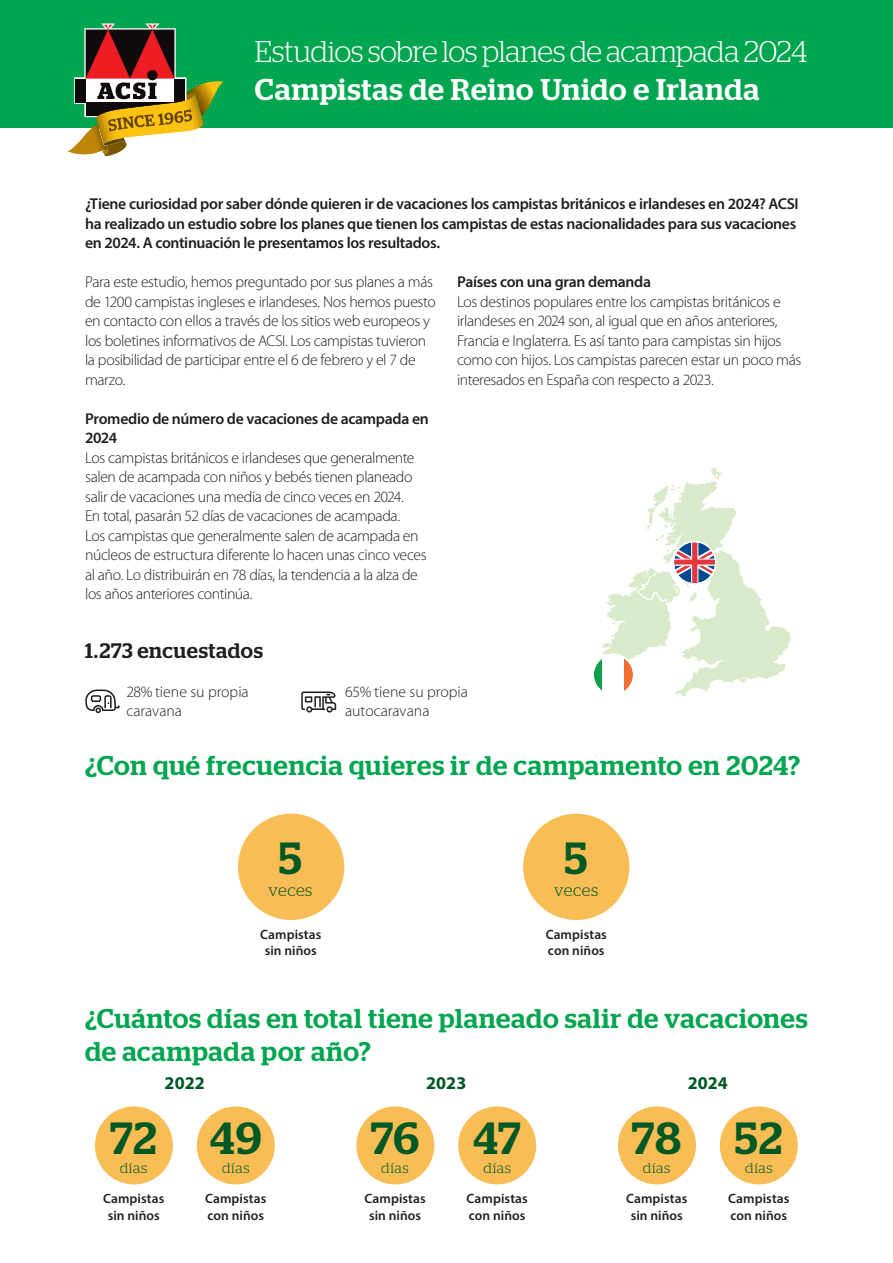
<style>
.page{position:relative;width:893px;height:1263px;background:#fff}
.page>*{position:absolute;margin:0;border:0;box-sizing:border-box;transform-origin:0 0}
.t1{font:500 45px "Stag";letter-spacing:.01em;color:#005824}
.t2{font:300 30px "Stag";letter-spacing:-.02em;color:#fff}
.t3{font:500 30px "Stag";letter-spacing:.025em;color:#fff}
.t4{font:500 27px/32.4px "Stag";letter-spacing:.025em;color:#00a54f}
.t5{font:500 21px "Stag";letter-spacing:.025em;color:#231f20}
.t6{font:700 18px "Myriad Pro";letter-spacing:.005em;color:#005824}
.t7{font:300 16.5px "Stag";letter-spacing:.025em;color:#005824}
.t8{font:300 15.75px/19.5px "Myriad Pro";letter-spacing:-.025em;color:#231f20}
.t9{font:600 15.75px/19.5px "Myriad Pro";letter-spacing:-.02em;color:#231f20}
.t10{font:300 15.75px/19.5px "Myriad Pro";color:#231f20}
.t11{font:300 14.25px "Stag";letter-spacing:.045em;color:#005824}
.t12{font:600 13.5px/16.5px "Myriad Pro";letter-spacing:.005em;color:#231f20;text-align:center}
</style>
<div class="page">
<svg style="left:602px;top:468px;width:188px;height:229px"></svg>
<div style="left:672px;top:541px;width:45px;height:44px;border:2px solid #fff;border-radius:50%"></div>
<svg style="left:595px;top:655px;width:8px;height:39px"></svg>
<div style="left:603px;top:655px;width:21px;height:39px;background:#fff"></div>
<svg style="left:624px;top:655px;width:9px;height:39px"></svg>
<div style="left:592px;top:653px;width:43px;height:43px;border:2px solid #fff;border-radius:50%"></div>
<div style="left:0;top:0;width:893px;height:128px;background:#00a54f"></div>
<svg style="left:68px;top:23px;width:155px;height:134px"></svg>
<div style="left:618px;top:1106px;width:78px;height:78px;background:#f8bd54;border-radius:50%"></div>
<div style="left:720px;top:1106px;width:78px;height:78px;background:#f8bd54;border-radius:50%"></div>
<div style="left:95px;top:1106px;width:78px;height:78px;background:#f8bd54;border-radius:50%"></div>
<div style="left:197px;top:1106px;width:78px;height:78px;background:#f8bd54;border-radius:50%"></div>
<div style="left:356px;top:1106px;width:78px;height:78px;background:#f8bd54;border-radius:50%"></div>
<div style="left:458px;top:1106px;width:78px;height:78px;background:#f8bd54;border-radius:50%"></div>
<div style="left:238px;top:814px;width:106px;height:106px;background:#f8bd54;border-radius:50%"></div>
<div style="left:523px;top:814px;width:106px;height:106px;background:#f8bd54;border-radius:50%"></div>
<svg style="left:85px;top:689px;width:35px;height:24px"></svg>
<svg style="left:301px;top:691px;width:35px;height:21px"></svg>
<h2 class="t2" style="left:255px;top:41px;width:554px">Estudios sobre los planes de acampada 2024</h2>
<h2 class="t3" style="left:255px;top:78px;width:506px">Campistas de Reino Unido e Irlanda</h2>
<p class="t9" style="left:85px;top:195px;width:715px">¿Tiene curiosidad por saber dónde quieren ir de vacaciones los campistas británicos e irlandeses en 2024? ACSI ha realizado un estudio sobre los planes que tienen los campistas de estas nacionalidades para sus vacaciones en 2024. A continuación le presentamos los resultados.</p>
<p class="t8" style="left:85px;top:273px;width:352px">Para este estudio, hemos preguntado por sus planes a más de 1200 campistas ingleses e irlandeses. Nos hemos puesto en contacto con ellos a través de los sitios web europeos y los boletines informativos de ACSI. Los campistas tuvieron la posibilidad de participar entre el 6 de febrero y el 7 de marzo.</p>
<p class="t9" style="left:85px;top:410px;width:345px">Promedio de número de vacaciones de acampada en<br>2024</p>
<p class="t8" style="left:85px;top:449px;width:343px">Los campistas británicos e irlandeses que generalmente salen de acampada con niños y bebés tienen planeado salir de vacaciones una media de cinco veces en 2024.<br>En total, pasarán 52 días de vacaciones de acampada.<br>Los campistas que generalmente salen de acampada en núcleos de estructura diferente lo hacen unas cinco veces al año. Lo distribuirán en 78 días, la tendencia a la alza de los años anteriores continúa.</p>
<p class="t9" style="left:457px;top:273px;width:195px">Países con una gran demanda</p>
<p class="t8" style="left:457px;top:293px;width:346px">Los destinos populares entre los campistas británicos e irlandeses en 2024 son, al igual que en años anteriores, Francia e Inglaterra. Es así tanto para campistas sin hijos como con hijos. Los campistas parecen estar un poco más interesados en España con respecto a 2023.</p>
<h3 class="t5" style="left:85px;top:642px;width:179px">1.273 encuestados</h3>
<p class="t10" style="left:126px;top:683px;width:124px">28% tiene su propia caravana</p>
<p class="t10" style="left:345px;top:683px;width:124px">65% tiene su propia autocaravana</p>
<h3 class="t4" style="left:85px;top:751px;width:717px">¿Con qué frecuencia quieres ir de campamento en 2024?</h3>
<h1 class="t1" style="left:279px;top:841px;width:24px">5</h1>
<p class="t7" style="left:268px;top:884px;width:45px">veces</p>
<p class="t12" style="left:260px;top:927px;width:63px">Campistas sin niños</p>
<h1 class="t1" style="left:565px;top:841px;width:24px">5</h1>
<p class="t7" style="left:554px;top:884px;width:45px">veces</p>
<p class="t12" style="left:546px;top:927px;width:63px;text-align:left">Campistas con niños</p>
<h3 class="t4" style="left:85px;top:1004px;width:724px">¿Cuántos días en total tiene planeado salir de vacaciones de acampada por año?</h3>
<p class="t6" style="left:165px;top:1073px;width:42px">2022</p>
<h1 class="t1" style="left:110px;top:1121px;width:48px">72</h1>
<p class="t11" style="left:120px;top:1163px;width:29px">días</p>
<p class="t12" style="left:103px;top:1192px;width:63px">Campistas sin niños</p>
<h1 class="t1" style="left:210px;top:1121px;width:53px">49</h1>
<p class="t11" style="left:222px;top:1163px;width:29px">días</p>
<p class="t12" style="left:205px;top:1192px;width:63px;text-align:left">Campistas con niños</p>
<p class="t6" style="left:426px;top:1073px;width:42px">2023</p>
<h1 class="t1" style="left:371px;top:1121px;width:50px">76</h1>
<p class="t11" style="left:381px;top:1163px;width:29px">días</p>
<p class="t12" style="left:365px;top:1192px;width:63px">Campistas sin niños</p>
<h1 class="t1" style="left:473px;top:1121px;width:49px">47</h1>
<p class="t11" style="left:483px;top:1163px;width:29px">días</p>
<p class="t12" style="left:467px;top:1192px;width:63px;text-align:left">Campistas con niños</p>
<p class="t6" style="left:688px;top:1073px;width:42px">2024</p>
<h1 class="t1" style="left:632px;top:1121px;width:51px">78</h1>
<p class="t11" style="left:643px;top:1163px;width:29px">días</p>
<p class="t12" style="left:626px;top:1192px;width:63px">Campistas sin niños</p>
<h1 class="t1" style="left:735px;top:1121px;width:49px">52</h1>
<p class="t11" style="left:745px;top:1163px;width:29px">días</p>
<p class="t12" style="left:728px;top:1192px;width:63px;text-align:left">Campistas con niños</p>
</div>
